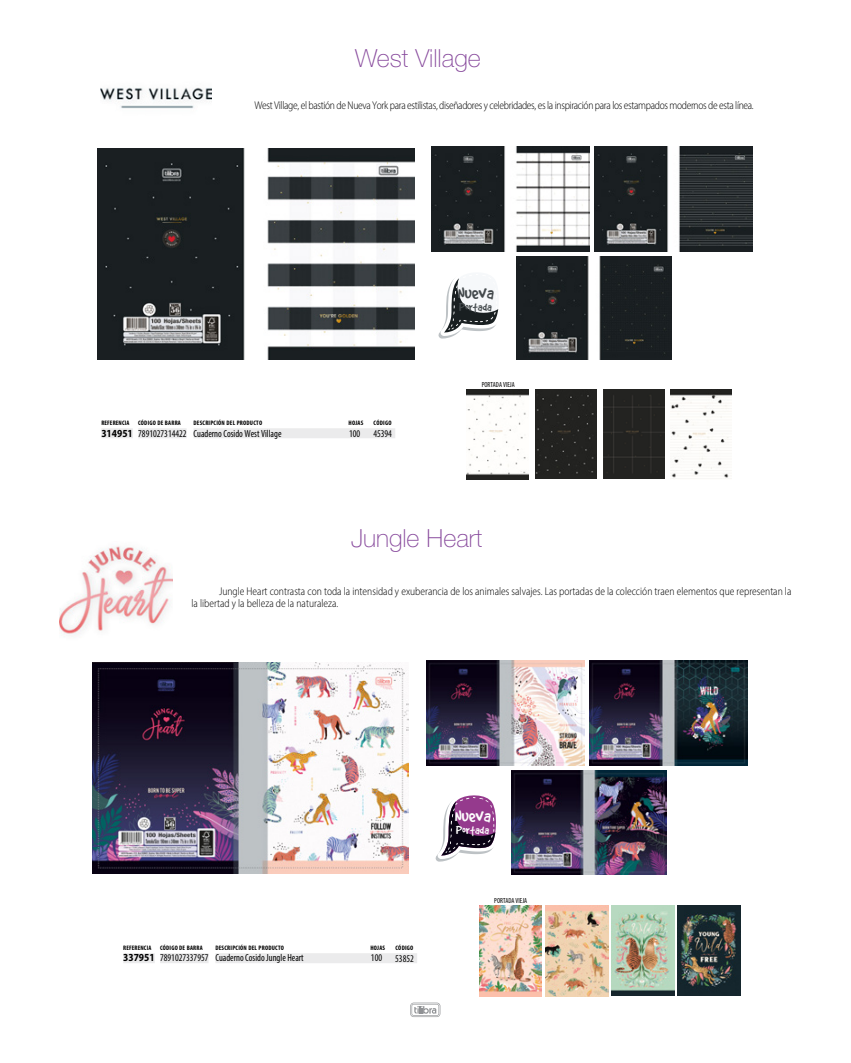
<style>
.page{position:relative;width:851px;height:1063px;background:#fff}
.page>*{position:absolute;margin:0;border:0;box-sizing:border-box;transform-origin:0 0}
.t1{font:100 25px "Helvetica Neue LT Std";color:#87499c}
.t2{font:19.62px "Good Dog Plain";color:#43494c}
.t3{font:19.62px "Good Dog Plain";color:#fdfdfd}
.t4{font:12.75px "Good Dog Plain";color:#43494c}
.t5{font:12.75px "Good Dog Plain";color:#fdfdfd}
.t6{font:300 semi-condensed 11.25px/12.8px "Myriad Pro";color:#000;scale:.94 1}
.t7{font:300 semi-condensed 11.25px "Myriad Pro";letter-spacing:-.03em;color:#000;scale:.94 1}
.t8{font:condensed 10.25px "Myriad Pro";color:#000;scale:.94 1}
.t9{font:condensed 7.38px "Myriad Pro";color:#000;scale:.94 1}
.t10{font:700 condensed 6.5px "Myriad Pro";letter-spacing:.035em;color:#000}
.s1{font-weight:700;font-stretch:semi-condensed;font-size:10.88px}
</style>
<div class="page">
<svg style="left:410px;top:1003px;width:30px;height:14px"></svg>
<div style="left:193px;top:428px;width:202px;height:10px;background:#ebebec"></div>
<div style="left:138px;top:428px;width:49px;height:10px;background:#ebebec"></div>
<div style="left:101px;top:428px;width:32px;height:10px;background:#ebebec"></div>
<img style="left:97px;top:148px;width:317px;height:211px">
<img style="left:431px;top:146px;width:159px;height:106px">
<img style="left:594px;top:146px;width:158px;height:105px">
<img style="left:516px;top:257px;width:155px;height:103px">
<img style="left:101px;top:87px;width:111px;height:22px">
<img style="left:467px;top:390px;width:61px;height:90px">
<img style="left:603px;top:390px;width:61px;height:89px">
<div style="left:535px;top:390px;width:61px;height:89px;background:#222220"></div>
<img style="left:670px;top:390px;width:61px;height:89px">
<svg style="left:438px;top:278px;width:61px;height:61px"></svg>
<div style="left:215px;top:953px;width:202px;height:10px;background:#ebebec"></div>
<div style="left:160px;top:953px;width:48px;height:10px;background:#ebebec"></div>
<div style="left:123px;top:953px;width:32px;height:10px;background:#ebebec"></div>
<img style="left:92px;top:662px;width:317px;height:211px">
<img style="left:426px;top:660px;width:158px;height:106px">
<img style="left:589px;top:660px;width:158px;height:106px">
<img style="left:511px;top:771px;width:155px;height:103px">
<img style="left:545px;top:906px;width:63px;height:90px">
<img style="left:611px;top:906px;width:63px;height:90px">
<img style="left:677px;top:906px;width:63px;height:90px">
<img style="left:479px;top:906px;width:62px;height:90px">
<img style="left:59px;top:546px;width:114px;height:91px">
<svg style="left:435px;top:795px;width:61px;height:67px"></svg>
<h1 class="t1" style="left:355px;top:43px;width:127px">West Village</h1>
<p class="t7" style="left:254px;top:98px;width:532px">West Village, el bastión de Nueva York para estilistas, diseñadores y celebridades, es la inspiración para los estampados modernos de esta línea.</p>
<h2 class="t2" style="left:458px;top:283px;width:37px">Nueva</h2>
<p class="t4" style="left:459px;top:300px;width:34px">Portada</p>
<p class="t10" style="left:101px;top:418px;width:30px">REFERENCIA</p>
<p class="t10" style="left:138px;top:418px;width:44px">CÓDIGO DE BARRA</p>
<p class="t10" style="left:193px;top:418px;width:70px">DESCRIPCIÓN DEL PRODUCTO</p>
<p class="t10" style="left:348px;top:418px;width:16px">HOJAS</p>
<p class="t10" style="left:373px;top:418px;width:19px">CÓDIGO</p>
<p class="t8" style="left:101px;top:427px;width:193px"><span class="s1">314951</span> 7891027314422 Cuaderno Cosido West Village</p>
<p class="t8" style="left:349px;top:427px;width:13px">100</p>
<p class="t8" style="left:373px;top:427px;width:21px">45394</p>
<p class="t9" style="left:481px;top:380px;width:37px">PORTADA VIEJA</p>
<h1 class="t1" style="left:351px;top:523px;width:133px">Jungle Heart</h1>
<p class="t6" style="left:191px;top:585px;width:639px;text-indent:27px">Jungle Heart contrasta con toda la intensidad y exuberancia de los animales salvajes. Las portadas de la colección traen elementos que representan la la libertad y la belleza de la naturaleza.</p>
<h2 class="t3" style="left:455px;top:806px;width:37px">Nueva</h2>
<p class="t5" style="left:456px;top:823px;width:34px">Portada</p>
<p class="t10" style="left:123px;top:943px;width:30px">REFERENCIA</p>
<p class="t10" style="left:160px;top:943px;width:44px">CÓDIGO DE BARRA</p>
<p class="t10" style="left:215px;top:943px;width:70px">DESCRIPCIÓN DEL PRODUCTO</p>
<p class="t10" style="left:370px;top:943px;width:16px">HOJAS</p>
<p class="t10" style="left:395px;top:943px;width:19px">CÓDIGO</p>
<p class="t8" style="left:123px;top:952px;width:193px"><span class="s1">337951</span> 7891027337957 Cuaderno Cosido Jungle Heart</p>
<p class="t8" style="left:371px;top:952px;width:13px">100</p>
<p class="t8" style="left:395px;top:952px;width:21px">53852</p>
<p class="t9" style="left:494px;top:896px;width:37px">PORTADA VIEJA</p>
</div>
